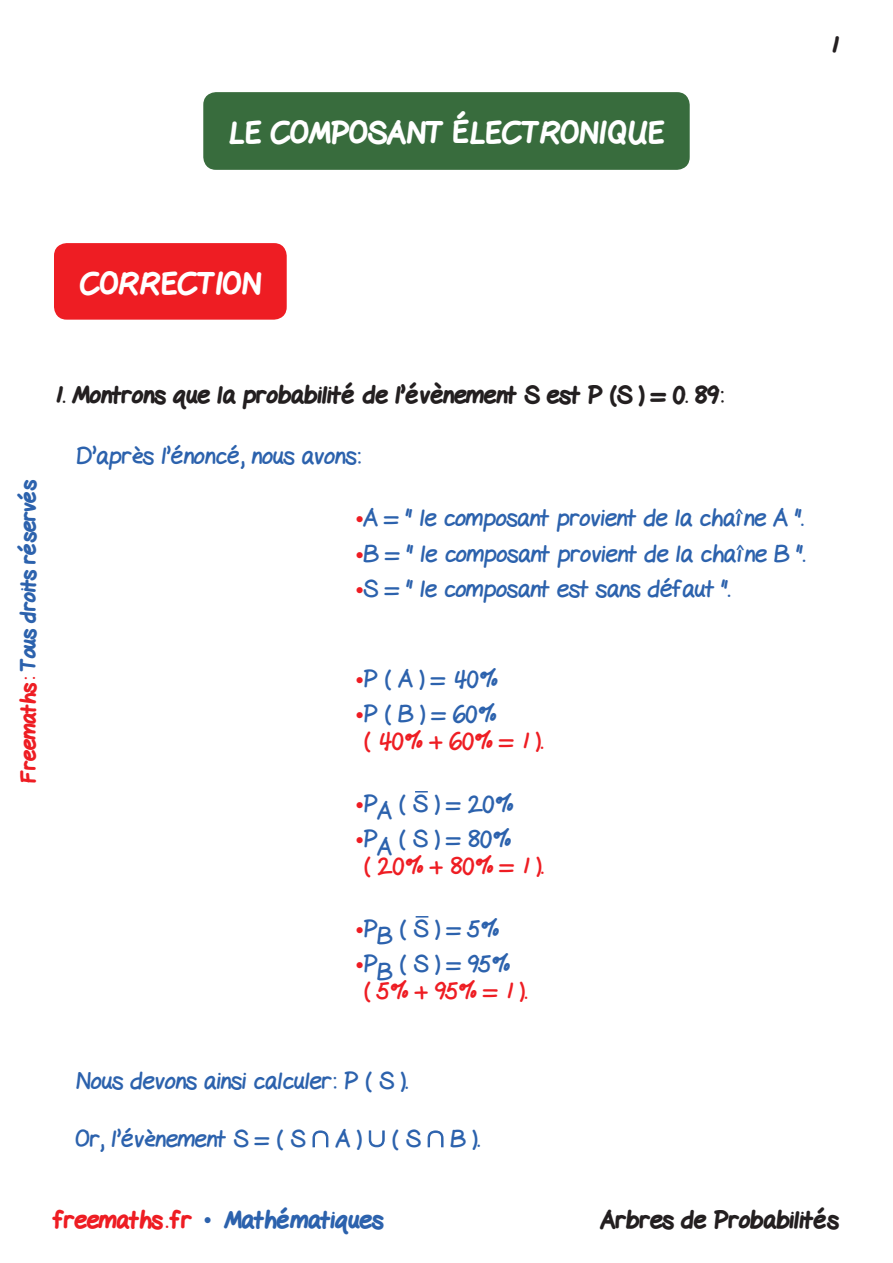
<style>
.page{position:relative;width:893px;height:1263px;background:#fff}
.page>*{position:absolute;margin:0;border:0;box-sizing:border-box;transform-origin:0 0}
.t1{font:800 30px "Gel Pen";color:#fff}
.courant_dessus_2mm{font:24px "Gel Pen";color:#2c62ad}
.intertitre_1{font:800 24px "Gel Pen";color:#231f20}
.courant_sans_blc{font:24px "Gel Pen";color:#ee1d23}
.courant_dessus_4mm{font:24px "Gel Pen";color:#2c62ad}
.t2{font:800 24px "Gel Pen";color:#2c62ad}
.courant_dessus_1mm{font:24px "Gel Pen";color:#2c62ad}
.t3{font:800 21px "Gel Pen";letter-spacing:-.01em;color:#2c62ad}
.s1{color:#ee1d23}
.s2{font-family:"Times New Roman";font-weight:400}
</style>
<div class="page">
<div style="left:54px;top:243px;width:233px;height:77px;background:#ee1d23;border-radius:13px"></div>
<svg style="left:312px;top:1130px;width:17px;height:17px"></svg>
<svg style="left:369px;top:1130px;width:16px;height:17px"></svg>
<svg style="left:427px;top:1130px;width:17px;height:17px"></svg>
<svg style="left:415px;top:791px;width:13px;height:1px"></svg>
<svg style="left:416px;top:916px;width:12px;height:1px"></svg>
<div style="left:203px;top:92px;width:487px;height:78px;background:#386c3d;border-radius:13px"></div>
<p class="t1" style="left:229px;top:108px;width:437px">LE COMPOSANT ÉLECTRONIQUE</p>
<p class="intertitre_1" style="left:830px;top:25px;width:10px">1</p>
<p class="t1" style="left:80px;top:259px;width:183px">CORRECTION</p>
<p class="t3" style="left:11px;top:783px;width:305px;rotate:-90deg"><span class="s1">Freemaths:</span> Tous droits réservés</p>
<p class="intertitre_1" style="left:54px;top:375px;width:671px">1. Montrons que la probabilité de l’évènement S est P (S ) = 0. 89:</p>
<p class="courant_dessus_4mm" style="left:75px;top:436px;width:287px">D’après l’énoncé, nous avons:</p>
<p class="courant_dessus_2mm" style="left:356px;top:498px;width:449px"><span class="s1">●</span>A = " le composant provient de la chaîne A ".</p>
<p class="courant_dessus_2mm" style="left:356px;top:534px;width:451px"><span class="s1">●</span>B = " le composant provient de la chaîne B ".</p>
<p class="courant_dessus_2mm" style="left:356px;top:569px;width:376px"><span class="s1">●</span>S = " le composant est sans défaut ".</p>
<p class="courant_dessus_2mm" style="left:356px;top:659px;width:143px"><span class="s1">●</span>P ( A ) = 40%</p>
<p class="courant_dessus_2mm" style="left:356px;top:694px;width:142px"><span class="s1">●</span>P ( B ) = 60%</p>
<p class="courant_sans_blc" style="left:364px;top:721px;width:181px">( 40% + 60% = 1 ).</p>
<p class="courant_dessus_2mm" style="left:356px;top:784px;width:159px"><span class="s1">●</span>PA ( S ) = 20%</p>
<p class="courant_dessus_2mm" style="left:356px;top:819px;width:156px"><span class="s1">●</span>PA ( S ) = 80%</p>
<p class="courant_sans_blc" style="left:364px;top:846px;width:181px">( 20% + 80% = 1 ).</p>
<p class="courant_dessus_2mm" style="left:356px;top:909px;width:144px"><span class="s1">●</span>PB ( S ) = 5%</p>
<p class="courant_dessus_2mm" style="left:356px;top:944px;width:155px"><span class="s1">●</span>PB ( S ) = 95%</p>
<p class="courant_sans_blc" style="left:364px;top:971px;width:165px">( 5% + 95% = 1 ).</p>
<p class="courant_dessus_2mm" style="left:75px;top:1061px;width:334px">Nous devons ainsi calculer: P ( S ).</p>
<p class="courant_dessus_1mm" style="left:75px;top:1119px;width:232px">Or, l’évènement S = ( S</p>
<p class="courant_dessus_1mm" style="left:335px;top:1119px;width:28px">A )</p>
<p class="courant_dessus_1mm" style="left:392px;top:1119px;width:30px">( S</p>
<p class="courant_dessus_1mm" style="left:451px;top:1119px;width:31px">B ).</p>
<p class="t2" style="left:54px;top:1200px;width:331px"><span class="s1">freemaths . fr</span> <span class="s2">•</span> Mathématiques</p>
<p class="intertitre_1" style="left:600px;top:1200px;width:240px">Arbres de Probabilités</p>
</div>
